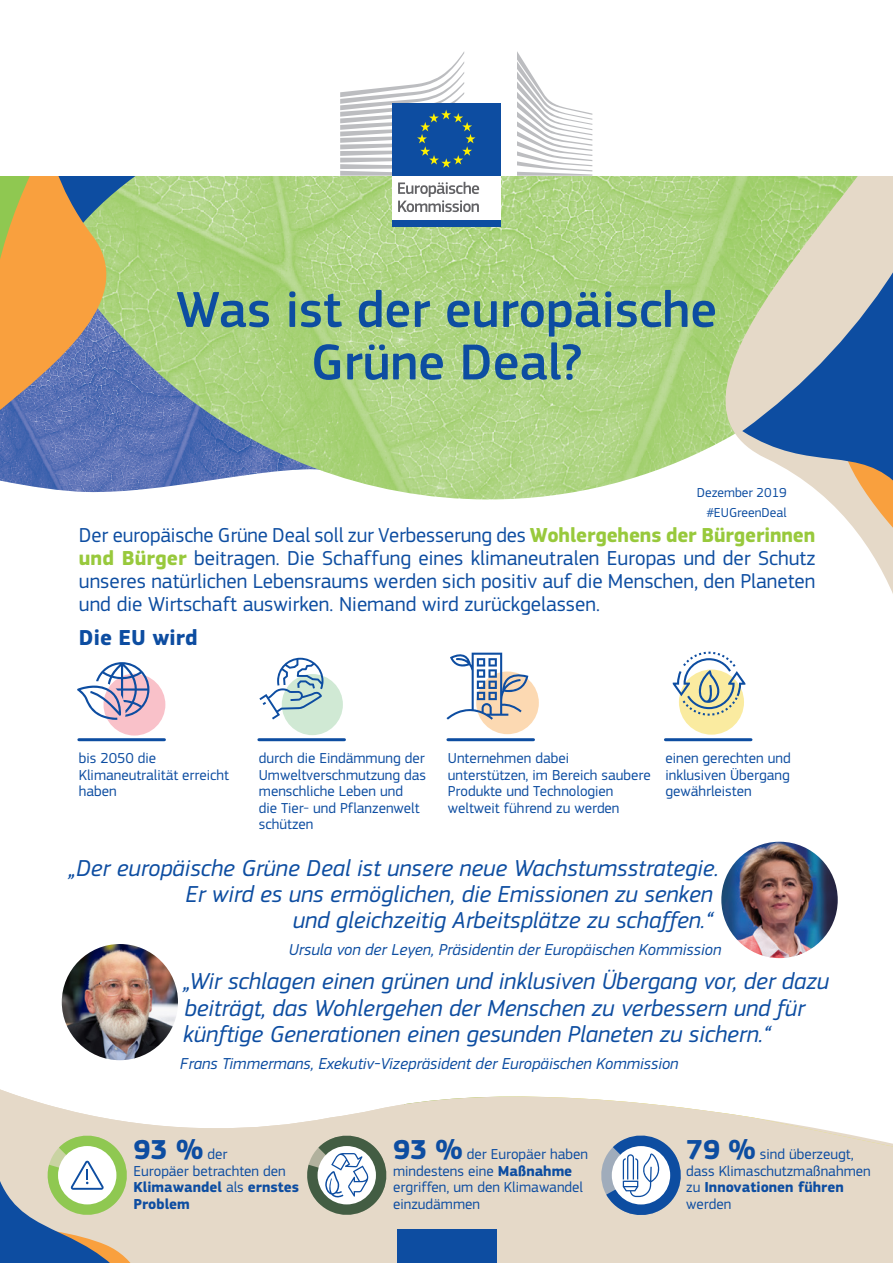
<style>
.page{position:relative;width:893px;height:1263px;background:#fff}
.page>*{position:absolute;margin:0;border:0;box-sizing:border-box;transform-origin:0 0}
.doc_title{font:500 52.5px/52.5px "EC Square Sans Pro";color:#0d4da1;text-align:center}
.columns_2{font:700 28.5px "EC Square Sans Pro";color:#0d4da1}
.quote_2{font:italic 24px/26.4px "EC Square Sans Pro";color:#0d4da1}
.quote_1_next{font:italic 24px/26.4px "EC Square Sans Pro";color:#0d4da1;text-align:right}
.quote_1{font:italic 24px "EC Square Sans Pro";color:#0d4da1}
.title_1{font:700 22.5px "EC Square Sans Pro";color:#0d4da1}
.body_intro{font:21px/23.1px "EC Square Sans Pro";color:#0d4da1;text-align:justify}
.quote_2_auth{font:italic 16.5px "EC Square Sans Pro";color:#0d4da1}
.quote_1_auth{font:italic 16.5px "EC Square Sans Pro";color:#0d4da1}
.body_blue_columns{font:15px/16.5px "EC Square Sans Pro";color:#0d4da1}
.columns_2-2{font:15px/16.5px "EC Square Sans Pro";color:#0d4da1}
.columns_2-3{font:700 15px/16.5px "EC Square Sans Pro";color:#0d4da1}
.doc_date{font:13.5px "EC Square Sans Pro";color:#0d4da1}
.s1{font-weight:700;color:#98c93c}
.s2{font-weight:400;font-size:15px}
.s3{font-weight:400}
.s4{font-weight:700;font-size:28.5px}
.s5{font-weight:700}
</style>
<div class="page">
<svg style="left:0;top:1089px;width:893px;height:174px;fill:#e5d9c8"></svg>
<img style="left:0;top:176px;width:643px;height:323px">
<svg style="left:643px;top:176px;width:250px;height:418px"></svg>
<svg style="left:742px;top:259px;width:151px;height:278px"></svg>
<svg style="left:0;top:176px;width:240px;height:267px;background:#96ba8e"></svg>
<svg style="left:0;top:176px;width:139px;height:243px;background:#a09682"></svg>
<svg style="left:0;top:176px;width:113px;height:123px;background:#cd9f51"></svg>
<img style="left:62px;top:944px;width:116px;height:116px;border-radius:58px">
<svg style="left:0;top:1132px;width:390px;height:131px;background:#cac9bd"></svg>
<svg style="left:597px;top:1131px;width:88px;height:88px"></svg>
<img style="left:721px;top:842px;width:117px;height:116px;border-radius:58px">
<hr style="left:79px;top:738px;width:85px;height:3px;background:#0d4da1">
<hr style="left:259px;top:738px;width:85px;height:3px;background:#0d4da1">
<hr style="left:448px;top:738px;width:85px;height:3px;background:#0d4da1">
<hr style="left:665px;top:738px;width:86px;height:3px;background:#0d4da1">
<div style="left:282px;top:674px;width:61px;height:61px;background:#d0e9d4;border-radius:50%"></div>
<svg style="left:259px;top:658px;width:64px;height:61px"></svg>
<div style="left:476px;top:671px;width:63px;height:63px;background:#fcd9b2;border-radius:50%"></div>
<svg style="left:446px;top:653px;width:82px;height:67px"></svg>
<div style="left:104px;top:674px;width:61px;height:61px;background:#f9c1c9;border-radius:50%"></div>
<svg style="left:77px;top:662px;width:72px;height:58px"></svg>
<div style="left:679px;top:669px;width:65px;height:66px;background:#faeba0;border-radius:50%"></div>
<svg style="left:673px;top:652px;width:72px;height:64px"></svg>
<div style="left:392px;top:173px;width:108px;height:49px;background:#fff"></div>
<div style="left:392px;top:220px;width:108px;height:7px;background:#0d4da1"></div>
<svg style="left:517px;top:51px;width:75px;height:125px"></svg>
<div style="left:392px;top:103px;width:108px;height:73px;background:#0d4da1"></div>
<svg style="left:340px;top:52px;width:135px;height:124px"></svg>
<svg style="left:398px;top:182px;width:81px;height:30px"></svg>
<div style="left:397px;top:1229px;width:100px;height:34px;background:#0d4da1"></div>
<p class="doc_title" style="left:176px;top:284px;width:542px">Was ist der europäische<br>Grüne Deal?</p>
<p class="doc_date" style="left:697px;top:485px;width:91px">Dezember 2019</p>
<p class="doc_date" style="left:706px;top:505px;width:82px">#EUGreenDeal</p>
<p class="body_intro" style="left:79px;top:524px;width:738px">Der europäische Grüne Deal soll zur Verbesserung des <span class="s1">Wohlergehens der Bürgerinnen und Bürger</span> beitragen. Die Schaffung eines klimaneutralen Europas und der Schutz unseres natürlichen Lebensraums werden sich positiv auf die Menschen, den Planeten und die Wirtschaft auswirken. Niemand wird zurückgelassen.</p>
<p class="title_1" style="left:79px;top:624px;width:120px">Die EU wird</p>
<p class="body_blue_columns" style="left:79px;top:750px;width:152px">bis 2050 die<br>Klimaneutralität erreicht haben</p>
<p class="body_blue_columns" style="left:259px;top:750px;width:169px">durch die Eindämmung der<br>Umweltverschmutzung das menschliche Leben und<br>die Tier- und Pflanzenwelt schützen</p>
<p class="body_blue_columns" style="left:448px;top:750px;width:204px">Unternehmen dabei unterstützen, im Bereich saubere<br>Produkte und Technologien weltweit führend zu werden</p>
<p class="body_blue_columns" style="left:665px;top:750px;width:127px;text-align:justify">einen gerechten und inklusiven Übergang gewährleisten</p>
<p class="quote_1" style="left:68px;top:854px;width:652px">„Der europäische Grüne Deal ist unsere neue Wachstumsstrategie.</p>
<p class="quote_1_next" style="left:186px;top:881px;width:529px">Er wird es uns ermöglichen, die Emissionen zu senken und gleichzeitig Arbeitsplätze zu schaffen.“</p>
<p class="quote_1_auth" style="left:289px;top:940px;width:434px">Ursula von der Leyen, Präsidentin der Europäischen Kommission</p>
<p class="quote_2" style="left:183px;top:968px;width:647px">„Wir schlagen einen grünen und inklusiven Übergang vor, der dazu beiträgt, das Wohlergehen der Menschen zu verbessern und für künftige Generationen einen gesunden Planeten zu sichern.“</p>
<p class="quote_2_auth" style="left:180px;top:1054px;width:500px">Frans Timmermans, Exekutiv-Vizepräsident der Europäischen Kommission</p>
<p class="columns_2" style="left:134px;top:1133px;width:95px">93 % <span class="s2">der</span></p>
<p class="columns_2-3" style="left:134px;top:1163px;width:167px"><span class="s3">Europäer betrachten den<br></span>Klimawandel <span class="s3">als</span> ernstes<br>Problem</p>
<p class="columns_2-2" style="left:393px;top:1146px;width:196px"><span class="s4">93 %</span> der Europäer haben mindestens eine <span class="s5">Maßnahme </span>ergriffen, um den Klimawandel einzudämmen</p>
<p class="columns_2-2" style="left:686px;top:1146px;width:186px"><span class="s4">79 %</span> sind überzeugt, dass Klimaschutzmaßnahmen zu <span class="s5">Innovationen führen </span>werden</p>
</div>
